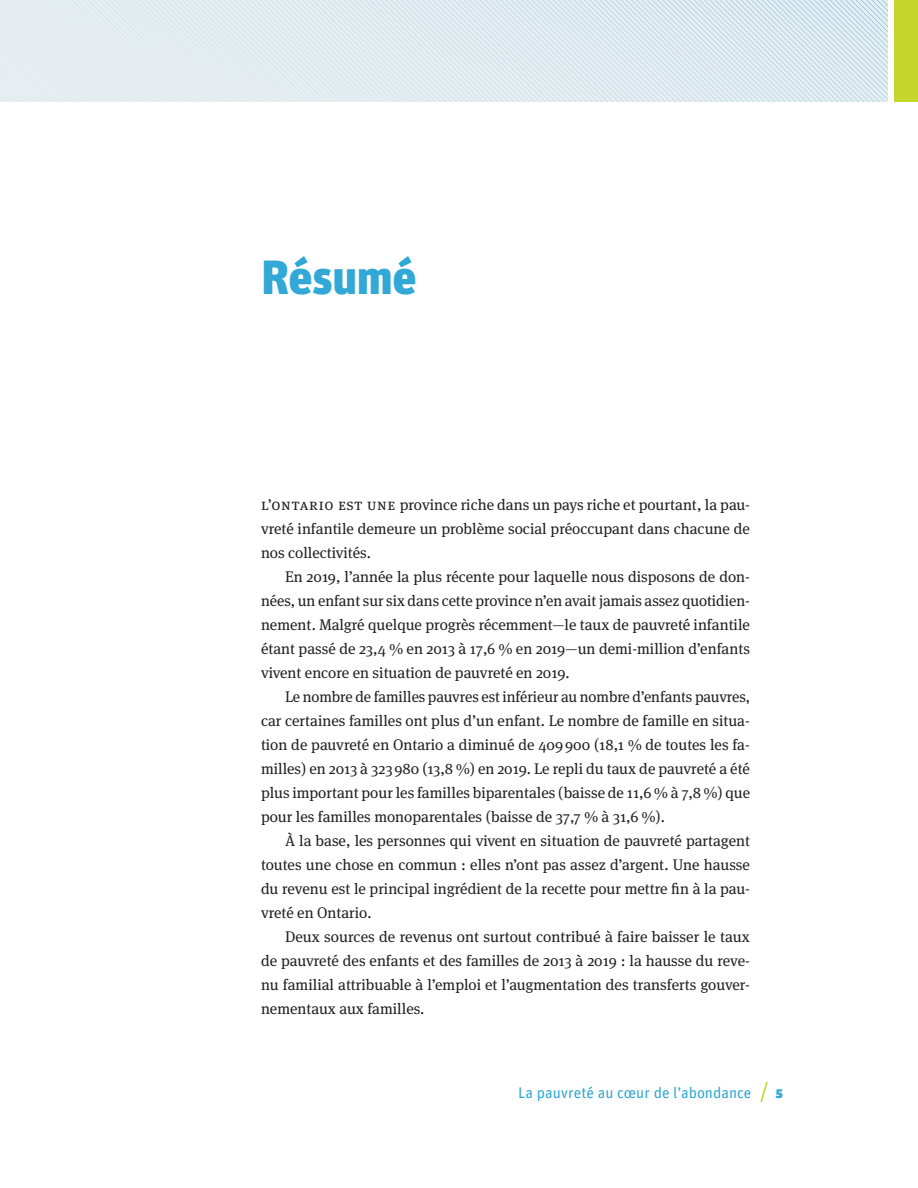
<style>
.page{position:relative;width:918px;height:1188px;background:#fff}
.page>*{position:absolute;margin:0;border:0;box-sizing:border-box;transform-origin:0 0}
.t1{font:900 48px "Unit Pro";letter-spacing:-.01em;color:#31a8d5}
.t2{font:15.3px/24px "Meta Serif Pro";color:#231f20;text-align:justify}
.t3{font:15.3px "Unit Pro";color:#31a8d5}
.t4{font:900 15.3px "Unit Pro";color:#31a8d5}
</style>
<div class="page">
<svg style="left:760px;top:1081px;width:8px;height:22px"></svg>
<div style="left:0;top:0;width:888px;height:102px;background:#e7eef1"></div>
<div style="left:894px;top:0;width:24px;height:102px;background:#c5d62d"></div>
<svg style="left:138px;top:0;width:750px;height:102px"></svg>
<h1 class="t1" style="left:261px;top:241px;width:157px">Résumé</h1>
<p class="t2" style="left:261px;top:492px;width:491px">L’Ontario est une province riche dans un pays riche et pourtant, la pau&shy;vreté infantile demeure un problème social préoccupant dans chacune de nos collectivités.</p>
<p class="t2" style="left:261px;top:564px;width:491px;text-indent:24px">En 2019, l’année la plus récente pour laquelle nous disposons de don&shy;nées, un enfant sur six dans cette province n’en avait jamais assez quotidien&shy;nement. Malgré quelque progrès récemment—le taux de pauvreté infantile étant passé de 23,4 % en 2013 à 17,6 % en 2019—un demi-million d’enfants vivent encore en situation de pauvreté en 2019.</p>
<p class="t2" style="left:261px;top:684px;width:491px;text-indent:24px">Le nombre de familles pauvres est inférieur au nombre d’enfants pauvres, car certaines familles ont plus d’un enfant. Le nombre de famille en situa&shy;tion de pauvreté en Ontario a diminué de 409900 (18,1 % de toutes les fa&shy;milles) en 2013 à 323980 (13,8 %) en 2019. Le repli du taux de pauvreté a été plus important pour les familles biparentales (baisse de 11,6 % à 7,8 %) que pour les familles monoparentales (baisse de 37,7 % à 31,6 %).</p>
<p class="t2" style="left:261px;top:828px;width:491px;text-indent:24px">À la base, les personnes qui vivent en situation de pauvreté partagent toutes une chose en commun : elles n’ont pas assez d’argent. Une hausse du revenu est le principal ingrédient de la recette pour mettre fin à la pau&shy;vreté en Ontario.</p>
<p class="t2" style="left:261px;top:924px;width:491px;text-indent:24px">Deux sources de revenus ont surtout contribué à faire baisser le taux de pauvreté des enfants et des familles de 2013 à 2019 : la hausse du reve&shy;nu familial attribuable à l’emploi et l’augmentation des transferts gouver&shy;nementaux aux familles.</p>
<p class="t3" style="left:518px;top:1082px;width:235px">La pauvreté au cœur de l’abondance</p>
<p class="t4" style="left:776px;top:1081px;width:9px">5</p>
</div>
